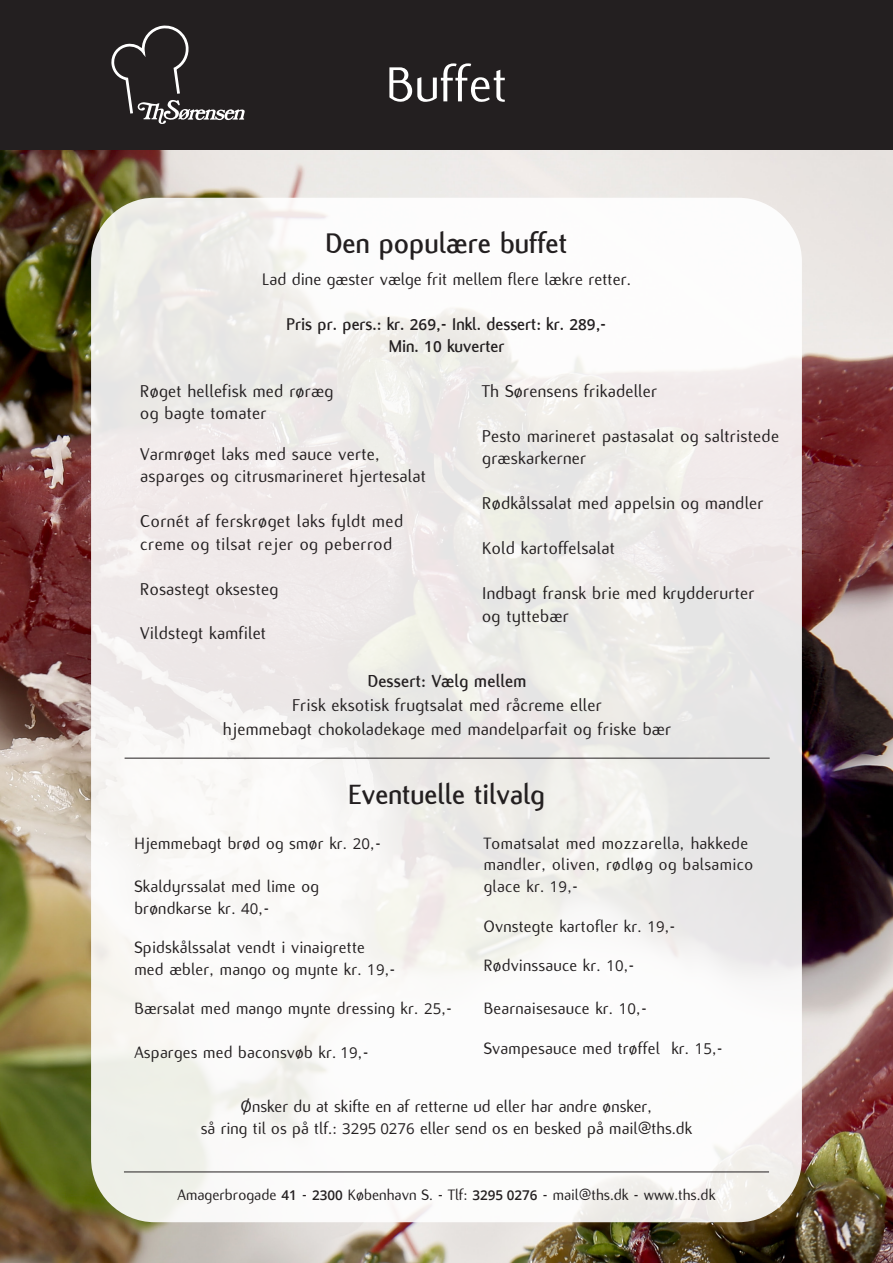
<style>
.page{position:relative;width:893px;height:1263px;background:#fff}
.page>*{position:absolute;margin:0;border:0;box-sizing:border-box;transform-origin:0 0}
.t1{font:54px "Flux";color:#fff}
.t2{font:700 30.6px "Flux";color:#231f20}
.t3{font:700 30px "Flux";color:#231f20}
.t4{font:18.75px/22.5px "Flux";letter-spacing:.01em;color:#231f20}
.t5{font:700 18.3px "Flux";color:#231f20}
.t6{font:18.3px "Flux";color:#231f20}
.t7{font:18px/21.6px "Flux";letter-spacing:.01em;color:#231f20}
.t8{font:16.5px "Flux";color:#231f20}
.s1{font-family:"Open Sans";font-weight:600;font-size:15.3px}
.s2{font-weight:700}
.s3{font-family:"Open Sans";font-size:15px}
.s4{font-family:"Open Sans";font-weight:600;font-size:13.5px}
</style>
<div class="page">
<img style="left:0;top:150px;width:893px;height:1113px">
<div style="left:0;top:0;width:893px;height:150px;background:#231f20"></div>
<div style="left:91px;top:198px;width:711px;height:1024px;background:linear-gradient(to right,#f4f2ef,#f3f1f0);border-radius:64px"></div>
<svg style="left:111px;top:25px;width:134px;height:99px"></svg>
<hr style="left:124px;top:1171px;width:645px;height:1px;background:#231f20">
<hr style="left:125px;top:758px;width:645px;height:1px;background:#231f20">
<p class="t1" style="left:386px;top:55px;width:123px">Buffet</p>
<p class="t2" style="left:326px;top:226px;width:243px">Den populære buffet</p>
<p class="t6" style="left:262px;top:269px;width:370px">Lad dine gæster vælge frit mellem flere lækre retter.</p>
<p class="t5" style="left:287px;top:314px;width:321px">Pris pr. pers.: kr. <span class="s1">269</span>,- Inkl. dessert: kr. <span class="s1">289</span>,-</p>
<p class="t5" style="left:389px;top:336px;width:117px">Min. <span class="s1">10</span> kuverter</p>
<p class="t4" style="left:140px;top:380px;width:195px">Røget hellefisk med røræg og bagte tomater</p>
<p class="t4" style="left:140px;top:443px;width:241px">Varmrøget laks med sauce verte,</p>
<p class="t4" style="left:140px;top:465px;width:287px">asparges og citrusmarineret hjertesalat</p>
<p class="t4" style="left:140px;top:510px;width:264px">Cornét af ferskrøget laks fyldt med creme og tilsat rejer og peberrod</p>
<p class="t4" style="left:140px;top:578px;width:140px">Rosastegt oksesteg</p>
<p class="t4" style="left:140px;top:622px;width:127px">Vildstegt kamfilet</p>
<p class="t4" style="left:482px;top:380px;width:176px">Th Sørensens frikadeller</p>
<p class="t4" style="left:482px;top:425px;width:298px">Pesto marineret pastasalat og saltristede græskarkerner</p>
<p class="t4" style="left:482px;top:492px;width:283px">Rødkålssalat med appelsin og mandler</p>
<p class="t4" style="left:482px;top:537px;width:134px">Kold kartoffelsalat</p>
<p class="t4" style="left:482px;top:582px;width:274px">Indbagt fransk brie med krydderurter</p>
<p class="t4" style="left:482px;top:605px;width:88px">og tyttebær</p>
<p class="t4" style="left:292px;top:670px;width:311px;line-height:24px;text-align:center"><span class="s2">Dessert: Vælg mellem<br></span>Frisk eksotisk frugtsalat med råcreme eller</p>
<p class="t4" style="left:223px;top:718px;width:450px">hjemmebagt chokoladekage med mandelparfait og friske bær</p>
<p class="t3" style="left:348px;top:778px;width:198px">Eventuelle tilvalg</p>
<p class="t7" style="left:134px;top:832px;width:248px">Hjemmebagt brød og smør kr. <span class="s3">20</span>,-</p>
<p class="t7" style="left:134px;top:876px;width:186px">Skaldyrssalat med lime og brøndkarse kr. <span class="s3">40</span>,-</p>
<p class="t7" style="left:134px;top:937px;width:263px">Spidskålssalat vendt i vinaigrette med æbler, mango og mynte kr. <span class="s3">19</span>,-</p>
<p class="t7" style="left:134px;top:998px;width:319px">Bærsalat med mango mynte dressing kr. <span class="s3">25</span>,-</p>
<p class="t7" style="left:134px;top:1041px;width:236px">Asparges med baconsvøb kr. <span class="s3">19</span>,-</p>
<p class="t7" style="left:484px;top:832px;width:271px">Tomatsalat med mozzarella, hakkede mandler, oliven, rødløg og balsamico glace kr. <span class="s3">19</span>,-</p>
<p class="t7" style="left:484px;top:915px;width:193px">Ovnstegte kartofler kr. <span class="s3">19</span>,-</p>
<p class="t7" style="left:484px;top:955px;width:152px">Rødvinssauce kr. <span class="s3">10</span>,-</p>
<p class="t7" style="left:484px;top:998px;width:165px">Bearnaisesauce kr. <span class="s3">10</span>,-</p>
<p class="t7" style="left:484px;top:1038px;width:241px">Svampesauce med trøffel kr. <span class="s3">15</span>,-</p>
<p class="t7" style="left:241px;top:1096px;width:413px">Ønsker du at skifte en af retterne ud eller har andre ønsker,</p>
<p class="t7" style="left:201px;top:1117px;width:493px">så ring til os på tlf.: <span class="s3">3295 0276</span> eller send os en besked på mail@ths.dk</p>
<p class="t8" style="left:178px;top:1186px;width:539px">Amagerbrogade <span class="s4">41</span> - <span class="s4">2300</span> København S. - Tlf: <span class="s4">3295 0276</span> - mail@ths.dk - www.ths.dk</p>
</div>
